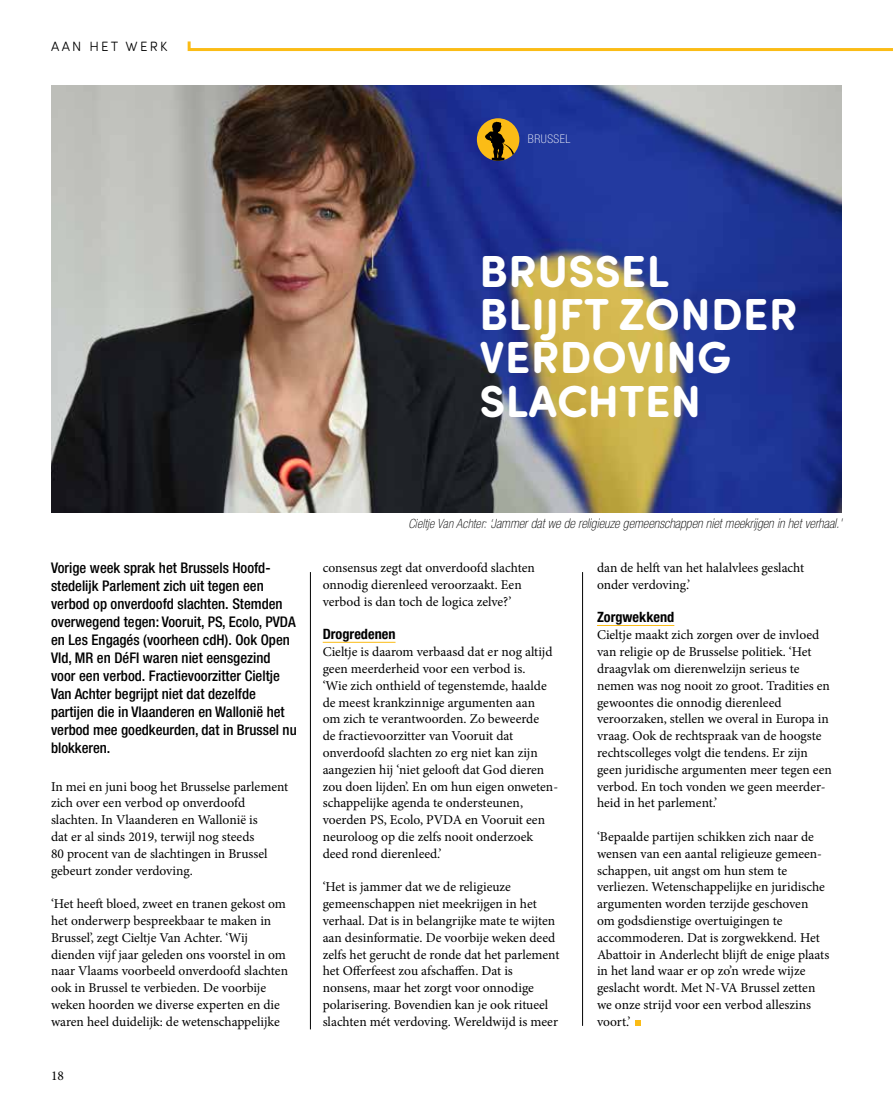
<style>
.page{position:relative;width:893px;height:1106px;background:#fff}
.page>*{position:absolute;margin:0;border:0;box-sizing:border-box;transform-origin:0 0}
.t1{font:700 45px/43.3px "Sofia Pro Soft";letter-spacing:.01em;color:#fff}
.t2{font:500 condensed 14.7px/18px "Helvetica Neue LT Pro";color:#000}
.t3{font:700 condensed 14.25px "Helvetica Neue LT Pro";color:#000}
.t4{font:13.5px/16.8px "Minion Pro";color:#000}
.t5{font:italic 100 condensed 13.5px "Helvetica Neue LT Pro";color:#000}
.t6{font:300 13.5px "Sofia Pro Soft";letter-spacing:.17em;color:#000}
.t7{font:100 condensed 12px "Helvetica Neue LT Pro";letter-spacing:.04em;color:#fff}
.s1{font-size:12.75px}
</style>
<div class="page">
<svg style="left:187px;top:41px;width:706px;height:11px"></svg>
<img style="left:51px;top:85px;width:791px;height:427px">
<svg style="left:477px;top:118px;width:42px;height:43px;background:#90712c"></svg>
<hr style="left:310px;top:572px;width:1px;height:457px;background:#000">
<hr style="left:582px;top:572px;width:1px;height:453px;background:#000">
<hr style="left:597px;top:625px;width:77px;height:1px;background:#fbbc16">
<svg style="left:635px;top:1020px;width:6px;height:5px"></svg>
<hr style="left:323px;top:642px;width:73px;height:1px;background:#fbbc16">
<p class="t6" style="left:51px;top:37px;width:118px">AAN HET WERK</p>
<p class="t7" style="left:528px;top:132px;width:44px">BRUSSEL</p>
<h1 class="t1" style="left:480px;top:246px;width:319px">BRUSSEL<br>BLIJFT ZONDER<br>VERDOVING<br>SLACHTEN</h1>
<p class="t5" style="left:408px;top:515px;width:435px"><span class="s1">Cieltje Van Achter: ‘J</span>ammer dat we de religieuze gemeenschappen niet meekrijgen in het verhaal.'</p>
<p class="t2" style="left:51px;top:558px;width:247px">Vorige week sprak het Brussels Hoofd&shy;stedelijk Parlement zich uit tegen een verbod op onverdoofd slachten. Stemden overwegend tegen: Vooruit, PS, Ecolo, PVDA en Les Engagés (voorheen cdH). Ook Open Vld, MR en DéFI waren niet eensgezind voor een verbod. Fractievoorzitter Cieltje Van Achter begrijpt niet dat dezelfde partijen die in Vlaanderen en Wallonië het verbod mee goedkeurden, dat in Brussel nu blokkeren.</p>
<p class="t4" style="left:597px;top:559px;width:209px">dan de helft van het halalvlees geslacht onder verdoving.’</p>
<p class="t4" style="left:323px;top:559px;width:214px">consensus zegt dat onverdoofd slachten onnodig dierenleed veroorzaakt. Een verbod is dan toch de logica zelve?’</p>
<p class="t3" style="left:323px;top:625px;width:74px">Drogredenen</p>
<p class="t4" style="left:323px;top:643px;width:237px">Cieltje is daarom verbaasd dat er nog altijd geen meerderheid voor een verbod is.<br>‘Wie zich onthield of tegenstemde, haalde de meest krankzinnige argumenten aan<br>om zich te verantwoorden. Zo beweerde<br>de fractievoorzitter van Vooruit dat onverdoofd slachten zo erg niet kan zijn aangezien hij ‘niet gelooft dat God dieren zou doen lijden’. En om hun eigen onweten&shy;schappelijke agenda te ondersteunen, voerden PS, Ecolo, PVDA en Vooruit een neuroloog op die zelfs nooit onderzoek deed rond dierenleed.’</p>
<p class="t4" style="left:323px;top:878px;width:238px">‘Het is jammer dat we de religieuze gemeenschappen niet meekrijgen in het verhaal. Dat is in belangrijke mate te wijten aan desinformatie. De voorbije weken deed zelfs het gerucht de ronde dat het parlement het Offerfeest zou afschaffen. Dat is nonsens, maar het zorgt voor onnodige polarisering. Bovendien kan je ook ritueel slachten mét verdoving. Wereldwijd is meer</p>
<p class="t3" style="left:597px;top:609px;width:79px">Zorgwekkend</p>
<p class="t4" style="left:597px;top:626px;width:236px">Cieltje maakt zich zorgen over de invloed van religie op de Brusselse politiek. ‘Het draagvlak om dierenwelzijn serieus te nemen was nog nooit zo groot. Tradities en gewoontes die onnodig dierenleed veroorzaken, stellen we overal in Europa in vraag. Ook de rechtspraak van de hoogste rechtscolleges volgt die tendens. Er zijn geen juridische argumenten meer tegen een verbod. En toch vonden we geen meerder&shy;heid in het parlement.’</p>
<p class="t4" style="left:597px;top:828px;width:234px">‘Bepaalde partijen schikken zich naar de wensen van een aantal religieuze gemeen&shy;schappen, uit angst om hun stem te verliezen. Wetenschappelijke en juridische argumenten worden terzijde geschoven om godsdienstige overtuigingen te accommoderen. Dat is zorgwekkend. Het Abattoir in Anderlecht blijft de enige plaats in het land waar er op zo’n wrede wijze geslacht wordt. Met N-VA Brussel zetten we onze strijd voor een verbod alleszins voort.’</p>
<p class="t4" style="left:51px;top:778px;width:239px">In mei en juni boog het Brusselse parlement zich over een verbod op onverdoofd slachten. In Vlaanderen en Wallonië is<br>dat er al sinds 2019, terwijl nog steeds<br>80 procent van de slachtingen in Brussel gebeurt zonder verdoving.</p>
<p class="t4" style="left:51px;top:895px;width:239px">‘Het heeft bloed, zweet en tranen gekost om het onderwerp bespreekbaar te maken in Brussel’, zegt Cieltje Van Achter. ‘Wij dienden vijf jaar geleden ons voorstel in om naar Vlaams voorbeeld onverdoofd slachten ook in Brussel te verbieden. De voorbije weken hoorden we diverse experten en die waren heel duidelijk: de wetenschappelijke</p>
<p class="t4" style="left:51px;top:1067px;width:14px">18</p>
</div>
